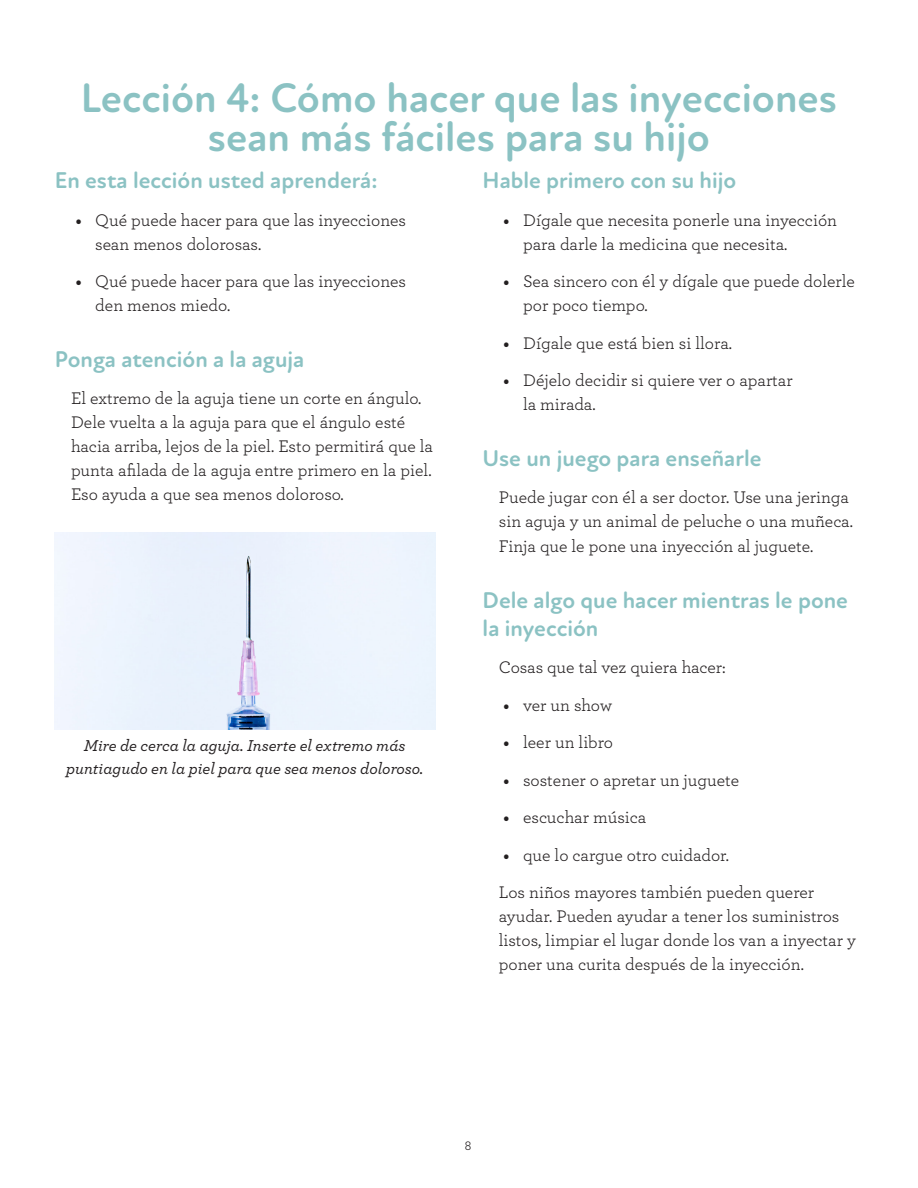
<style>
.page{position:relative;width:918px;height:1188px;background:#fff}
.page>*{position:absolute;margin:0;border:0;box-sizing:border-box;transform-origin:0 0}
.t1{font:700 42px/39px "New Atten Round";color:#8bc2c3;text-align:center}
.Heading{font:700 23.25px/28.5px "New Atten Round";color:#8bc2c3}
.Body_text{font:17.7px/24px "Archer Pro";color:#231f20}
.Body_text-2{font:italic 500 16.5px/23.2px "Archer Pro";color:#231f20;text-align:center}
.t2{font:13.5px "Archer Pro";color:#231f20}
.s1{font-size:27px}
</style>
<div class="page">
<div style="left:54px;top:532px;width:381px;height:198px;background:#ecf3fd"></div>
<p class="t1" style="left:81px;top:80px;width:758px">Lección 4: Cómo hacer que las inyecciones sean más fáciles para su hijo</p>
<p class="Heading" style="left:483px;top:167px;width:255px">Hable primero con su hijo</p>
<p class="Body_text" style="left:523px;top:207px;width:315px;text-indent:-20px"><span class="s1">•</span> Dígale que necesita ponerle una inyección para darle la medicina que necesita.</p>
<p class="Body_text" style="left:523px;top:269px;width:333px;text-indent:-20px"><span class="s1">•</span> Sea sincero con él y dígale que puede dolerle por poco tiempo.</p>
<p class="Body_text" style="left:503px;top:330px;width:231px"><span class="s1">•</span> Dígale que está bien si llora.</p>
<p class="Body_text" style="left:523px;top:368px;width:271px;text-indent:-20px"><span class="s1">•</span> Déjelo decidir si quiere ver o apartar la mirada.</p>
<p class="Heading" style="left:483px;top:444px;width:281px">Use un juego para enseñarle</p>
<p class="Body_text" style="left:499px;top:484px;width:356px;line-height:24.8px">Puede jugar con él a ser doctor. Use una jeringa sin aguja y un animal de peluche o una muñeca.<br>Finja que le pone una inyección al juguete.</p>
<p class="Heading" style="left:483px;top:586px;width:367px">Dele algo que hacer mientras le pone la inyección</p>
<p class="Body_text" style="left:499px;top:655px;width:228px">Cosas que tal vez quiera hacer:</p>
<p class="Body_text" style="left:503px;top:692px;width:111px"><span class="s1">•</span> ver un show</p>
<p class="Body_text" style="left:503px;top:730px;width:112px"><span class="s1">•</span> leer un libro</p>
<p class="Body_text" style="left:503px;top:767px;width:238px"><span class="s1">•</span> sostener o apretar un juguete</p>
<p class="Body_text" style="left:503px;top:805px;width:145px"><span class="s1">•</span> escuchar música</p>
<p class="Body_text" style="left:503px;top:842px;width:228px"><span class="s1">•</span> que lo cargue otro cuidador.</p>
<p class="Body_text" style="left:499px;top:879px;width:359px">Los niños mayores también pueden querer ayudar. Pueden ayudar a tener los suministros listos, limpiar el lugar donde los van a inyectar y poner una curita después de la inyección.</p>
<p class="Heading" style="left:55px;top:167px;width:324px">En esta lección usted aprenderá:</p>
<p class="Body_text" style="left:95px;top:207px;width:312px;text-indent:-20px"><span class="s1">•</span> Qué puede hacer para que las inyecciones sean menos dolorosas.</p>
<p class="Body_text" style="left:95px;top:269px;width:312px;text-indent:-20px"><span class="s1">•</span> Qué puede hacer para que las inyecciones den menos miedo.</p>
<p class="Heading" style="left:55px;top:345px;width:251px">Ponga atención a la aguja</p>
<p class="Body_text" style="left:71px;top:385px;width:364px">El extremo de la aguja tiene un corte en ángulo.<br>Dele vuelta a la aguja para que el ángulo esté hacia arriba, lejos de la piel. Esto permitirá que la punta afilada de la aguja entre primero en la piel.<br>Eso ayuda a que sea menos doloroso.</p>
<p class="Body_text-2" style="left:66px;top:733px;width:359px">Mire de cerca la aguja. Inserte el extremo más puntiagudo en la piel para que sea menos doloroso.</p>
<p class="t2" style="left:465px;top:1137px;width:8px">8</p>
</div>
